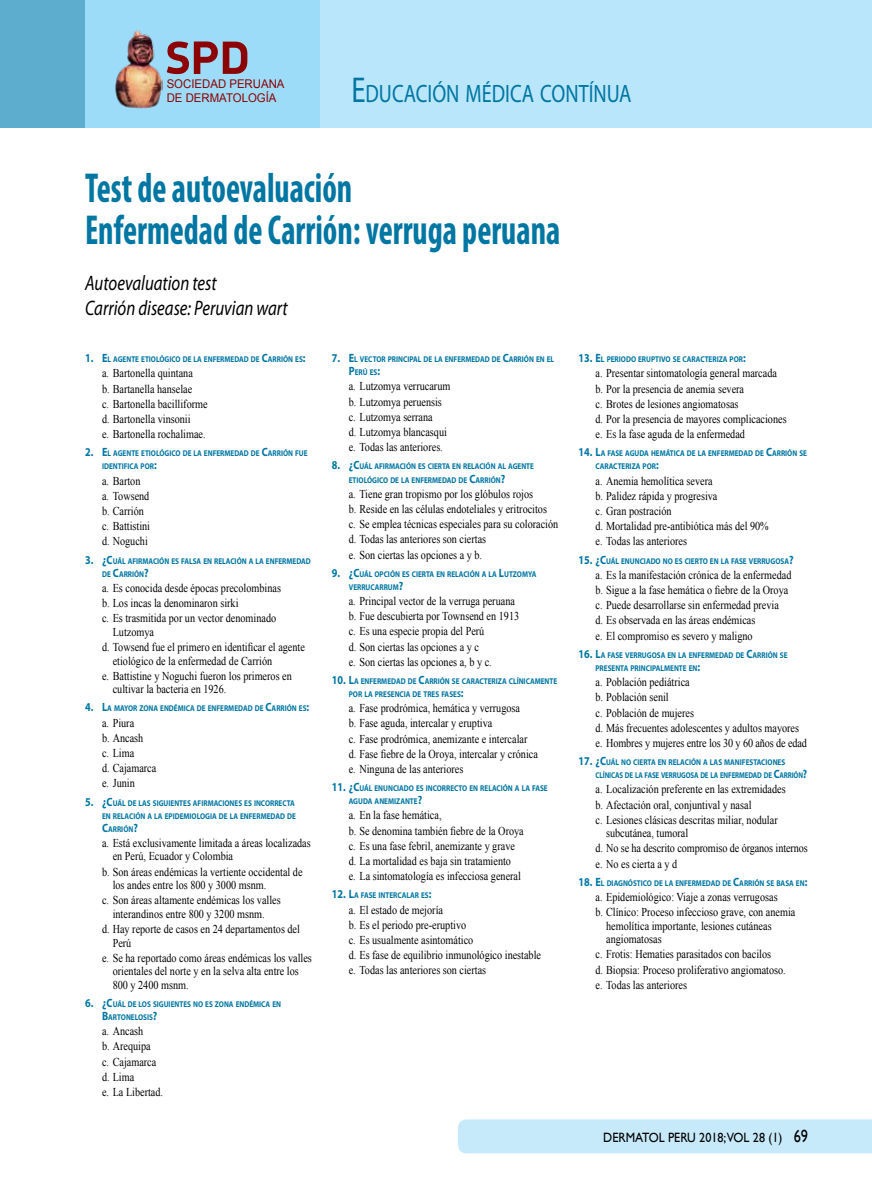
<style>
.page{position:relative;width:872px;height:1191px;background:#fff}
.page>*{position:absolute;margin:0;border:0;box-sizing:border-box;transform-origin:0 0}
.t1{font:700 condensed 42px/42px "Myriad Pro";color:#0076a3;scale:.8 1}
.t2{font:25.2px "Myriad Pro";color:#0076a3;scale:.8 1}
.t3{font:italic 21px/25.2px "Myriad Pro";color:#000;scale:.8 1}
.t4{font:13.5px "Gill Sans";color:#000;scale:.9 1}
.t5{font:12px/15.1px "Times New Roman";color:#000;scale:.85 1}
.t6{font:12px/14.4px "Arial";color:#8b0304;scale:.95 1}
.t7{font:700 8.4px/13px "Myriad Pro";color:#0076a3;scale:.85 1}
.s1{font-size:36px}
.s2{font-size:12px}
.s3{font-size:18px}
</style>
<div class="page">
<div style="left:0;top:0;width:85px;height:128px;background:#5cadce"></div>
<div style="left:85px;top:0;width:236px;height:128px;background:#9ddcf9"></div>
<div style="left:321px;top:0;width:551px;height:128px;background:#b9e6fa"></div>
<svg style="left:167px;top:41px;width:80px;height:33px"></svg>
<img style="left:115px;top:30px;width:47px;height:79px">
<div style="left:458px;top:1119px;width:414px;height:34px;background:#c7eafb"></div>
<p class="t6" style="left:167px;top:77px;width:126px">SOCIEDAD PERUANA<br>DE DERMATOLOGÍA</p>
<h2 class="t2" style="left:351px;top:78px;width:352px"><span class="s1">E</span>DUCACIÓN MÉDICA CONTÍNUA</h2>
<h1 class="t1" style="left:85px;top:166px;width:595px">Test de autoevaluación<br>Enfermedad de Carrión: verruga peruana</h1>
<h3 class="t3" style="left:85px;top:270px;width:255px">Autoevaluation test<br>Carrión disease: Peruvian wart</h3>
<p class="t7" style="left:85px;top:352px;width:261px"><span class="s2">1. E</span>L AGENTE ETIOLÓGICO DE LA ENFERMEDAD DE <span class="s2">C</span>ARRIÓN ES<span class="s2">:</span></p>
<p class="t5" style="left:102px;top:365px;width:126px">a. Bartonella quintana<br>b. Bartanella hanselae<br>c. Bartonella bacilliforme d. Bartonella vinsonii<br>e. Bartonella rochalimae.</p>
<p class="t7" style="left:102px;top:447px;width:242px;text-indent:-17px"><span class="s2">2. E</span>L AGENTE ETIOLÓGICO DE LA ENFERMEDAD DE <span class="s2">C</span>ARRIÓN FUE<br>IDENTIFICA POR<span class="s2">:</span></p>
<p class="t5" style="left:102px;top:473px;width:58px">a. Barton a. Towsend b. Carrión c. Battistini d. Noguchi</p>
<p class="t7" style="left:102px;top:554px;width:247px;text-indent:-17px"><span class="s2">3. ¿C</span>UÁL AFIRMACIÓN ES FALSA EN RELACIÓN A LA ENFERMEDAD<br>DE <span class="s2">C</span>ARRIÓN<span class="s2">?</span></p>
<p class="t5" style="left:102px;top:580px;width:212px">a. Es conocida desde épocas precolombinas b. Los incas la denominaron sirki<br>c. Es trasmitida por un vector denominado</p>
<p class="t5" style="left:102px;top:624px;width:240px;text-indent:11px">Lutzomya<br>d. Towsend fue el primero en identificar el agente</p>
<p class="t5" style="left:102px;top:653px;width:225px;text-indent:11px">etiológico de la enfermedad de Carrión<br>e. Battistine y Noguchi fueron los primeros en</p>
<p class="t5" style="left:113px;top:681px;width:135px">cultivar la bacteria en 1926.</p>
<p class="t7" style="left:85px;top:702px;width:265px"><span class="s2">4. L</span>A MAYOR ZONA ENDÉMICA DE ENFERMEDAD DE <span class="s2">C</span>ARRIÓN ES<span class="s2">:</span></p>
<p class="t5" style="left:102px;top:715px;width:65px">a. Piura<br>b. Ancash<br>c. Lima<br>d. Cajamarca e. Junin</p>
<p class="t7" style="left:102px;top:796px;width:229px;text-align:justify;text-indent:-17px"><span class="s2">5. ¿C</span>UÁL DE LAS SIGUIENTES AFIRMACIONES ES INCORRECTA EN RELACIÓN A LA EPIDEMIOLOGIA DE LA ENFERMEDAD DE <span class="s2">C</span>ARRIÓN<span class="s2">?</span></p>
<p class="t5" style="left:113px;top:836px;width:234px;line-height:13.5px;text-indent:-11px">a. Está exclusivamente limitada a áreas localizadas en Perú, Ecuador y Colombia</p>
<p class="t5" style="left:113px;top:864px;width:225px;line-height:13.5px;text-indent:-11px">b. Son áreas endémicas la vertiente occidental de los andes entre los 800 y 3000 msnm.</p>
<p class="t5" style="left:102px;top:893px;width:212px;line-height:13.5px;text-align:center">c. Son áreas altamente endémicas los valles interandinos entre 800 y 3200 msnm.</p>
<p class="t5" style="left:113px;top:922px;width:222px;line-height:13.5px;text-indent:-11px">d. Hay reporte de casos en 24 departamentos del<br>Perú</p>
<p class="t5" style="left:113px;top:950px;width:236px;line-height:13.5px;text-indent:-11px">e. Se ha reportado como áreas endémicas los valles orientales del norte y en la selva alta entre los<br>800 y 2400 msnm.</p>
<p class="t7" style="left:102px;top:997px;width:212px;text-indent:-17px"><span class="s2">6. ¿C</span>UÁL DE LOS SIGUIENTES NO ES ZONA ENDÉMICA EN<br><span class="s2">B</span>ARTONELOSIS<span class="s2">?</span></p>
<p class="t5" style="left:102px;top:1023px;width:73px">a. Ancash<br>b. Arequipa<br>c. Cajamarca d. Lima<br>e. La Libertad.</p>
<p class="t7" style="left:349px;top:352px;width:243px;text-indent:-17px"><span class="s2">7. E</span>L VECTOR PRINCIPAL DE LA ENFERMEDAD DE <span class="s2">C</span>ARRIÓN EN EL<br><span class="s2">P</span>ERÚ ES<span class="s2">:</span></p>
<p class="t5" style="left:349px;top:379px;width:121px">a. Lutzomya verrucarum b. Lutzomya peruensis c. Lutzomya serrana<br>d. Lutzomya blancasqui e. Todas las anteriores.</p>
<p class="t7" style="left:349px;top:460px;width:218px;text-indent:-17px"><span class="s2">8. ¿C</span>UÁL AFIRMACIÓN ES CIERTA EN RELACIÓN AL AGENTE<br>ETIOLÓGICO DE LA ENFERMEDAD DE <span class="s2">C</span>ARRIÓN<span class="s2">?</span></p>
<p class="t5" style="left:349px;top:486px;width:248px">a. Tiene gran tropismo por los glóbulos rojos<br>b. Reside en las células endoteliales y eritrocitos<br>c. Se emplea técnicas especiales para su coloración d. Todas las anteriores son ciertas<br>e. Son ciertas las opciones a y b.</p>
<p class="t7" style="left:349px;top:567px;width:222px;text-indent:-17px"><span class="s2">9. ¿C</span>UÁL OPCIÓN ES CIERTA EN RELACIÓN A LA <span class="s2">L</span>UTZOMYA<br>VERRUCARRUM<span class="s2">?</span></p>
<p class="t5" style="left:349px;top:593px;width:202px">a. Principal vector de la verruga peruana b. Fue descubierta por Townsend en 1913 c. Es una especie propia del Perú<br>d. Son ciertas las opciones a y c<br>e. Son ciertas las opciones a, b y c.</p>
<p class="t7" style="left:349px;top:674px;width:246px;text-indent:-17px"><span class="s2">10. L</span>A ENFERMEDAD DE <span class="s2">C</span>ARRIÓN SE CARACTERIZA CLÍNICAMENTE<br>POR LA PRESENCIA DE TRES FASES<span class="s2">:</span></p>
<p class="t5" style="left:349px;top:700px;width:224px">a. Fase prodrómica, hemática y verrugosa<br>b. Fase aguda, intercalar y eruptiva<br>c. Fase prodrómica, anemizante e intercalar d. Fase fiebre de la Oroya, intercalar y crónica e. Ninguna de las anteriores</p>
<p class="t7" style="left:349px;top:781px;width:235px;text-indent:-17px"><span class="s2">11. ¿C</span>UÁL ENUNCIADO ES INCORRECTO EN RELACIÓN A LA FASE<br>AGUDA ANEMIZANTE<span class="s2">?</span></p>
<p class="t5" style="left:349px;top:807px;width:207px">a. En la fase hemática,<br>b. Se denomina también fiebre de la Oroya c. Es una fase febril, anemizante y grave d. La mortalidad es baja sin tratamiento<br>e. La sintomatología es infecciosa general</p>
<p class="t7" style="left:332px;top:888px;width:119px"><span class="s2">12. L</span>A FASE INTERCALAR ES<span class="s2">:</span></p>
<p class="t5" style="left:349px;top:902px;width:228px">a. El estado de mejoría<br>b. Es el periodo pre-eruptivo<br>c. Es usualmente asintomático<br>d. Es fase de equilibrio inmunológico inestable e. Todas las anteriores son ciertas</p>
<p class="t7" style="left:578px;top:352px;width:198px"><span class="s2">13. E</span>L PERIODO ERUPTIVO SE CARACTERIZA POR<span class="s2">:</span></p>
<p class="t5" style="left:595px;top:365px;width:226px">a. Presentar sintomatología general marcada b. Por la presencia de anemia severa<br>c. Brotes de lesiones angiomatosas<br>d. Por la presencia de mayores complicaciones e. Es la fase aguda de la enfermedad</p>
<p class="t7" style="left:595px;top:447px;width:249px;text-indent:-17px"><span class="s2">14. L</span>A FASE AGUDA HEMÁTICA DE LA ENFERMEDAD DE <span class="s2">C</span>ARRIÓN SE<br>CARACTERIZA POR<span class="s2">:</span></p>
<p class="t5" style="left:595px;top:473px;width:205px">a. Anemia hemolítica severa<br>b. Palidez rápida y progresiva<br>c. Gran postración<br>d. Mortalidad pre-antibiótica más del 90% e. Todas las anteriores</p>
<p class="t7" style="left:578px;top:554px;width:254px"><span class="s2">15. ¿C</span>UÁL ENUNCIADO NO ES CIERTO EN LA FASE VERRUGOSA<span class="s2">?</span></p>
<p class="t5" style="left:595px;top:567px;width:232px">a. Es la manifestación crónica de la enfermedad b. Sigue a la fase hemática o fiebre de la Oroya c. Puede desarrollarse sin enfermedad previa<br>d. Es observada en las áreas endémicas<br>e. El compromiso es severo y maligno</p>
<p class="t7" style="left:595px;top:648px;width:226px;text-indent:-17px"><span class="s2">16. L</span>A FASE VERRUGOSA EN LA ENFERMEDAD DE <span class="s2">C</span>ARRIÓN SE<br>PRESENTA PRINCIPALMENTE EN<span class="s2">:</span></p>
<p class="t5" style="left:595px;top:674px;width:250px">a. Población pediátrica<br>b. Población senil<br>c. Población de mujeres<br>d. Más frecuentes adolescentes y adultos mayores e. Hombres y mujeres entre los 30 y 60 años de edad</p>
<p class="t7" style="left:595px;top:755px;width:251px;text-indent:-17px"><span class="s2">17. ¿C</span>UÁL NO CIERTA EN RELACIÓN A LAS MANIFESTACIONES<br>CLÍNICAS DE LA FASE VERRUGOSA DE LA ENFERMEDAD DE <span class="s2">C</span>ARRIÓN<span class="s2">?</span></p>
<p class="t5" style="left:595px;top:781px;width:225px">a. Localización preferente en las extremidades b. Afectación oral, conjuntival y nasal<br>c. Lesiones clásicas descritas miliar, nodular</p>
<p class="t5" style="left:595px;top:825px;width:251px;text-indent:11px">subcutánea, tumoral<br>d. No se ha descrito compromiso de órganos internos e. No es cierta a y d</p>
<p class="t7" style="left:578px;top:876px;width:271px"><span class="s2">18. E</span>L DIAGNÓSTICO DE LA ENFERMEDAD DE <span class="s2">C</span>ARRIÓN SE BASA EN<span class="s2">:</span></p>
<p class="t5" style="left:595px;top:889px;width:237px">a. Epidemiológico: Viaje a zonas verrugosas<br>b. Clínico: Proceso infeccioso grave, con anemia</p>
<p class="t5" style="left:606px;top:918px;width:196px;line-height:13.5px">hemolítica importante, lesiones cutáneas angiomatosas</p>
<p class="t5" style="left:595px;top:946px;width:225px">c. Frotis: Hematies parasitados con bacilos<br>d. Biopsia: Proceso proliferativo angiomatoso. e. Todas las anteriores</p>
<p class="t4" style="left:603px;top:1129px;width:229px">DERMATOL PERU 2018;VOL 28 (1) <span class="s3">69</span></p>
</div>
